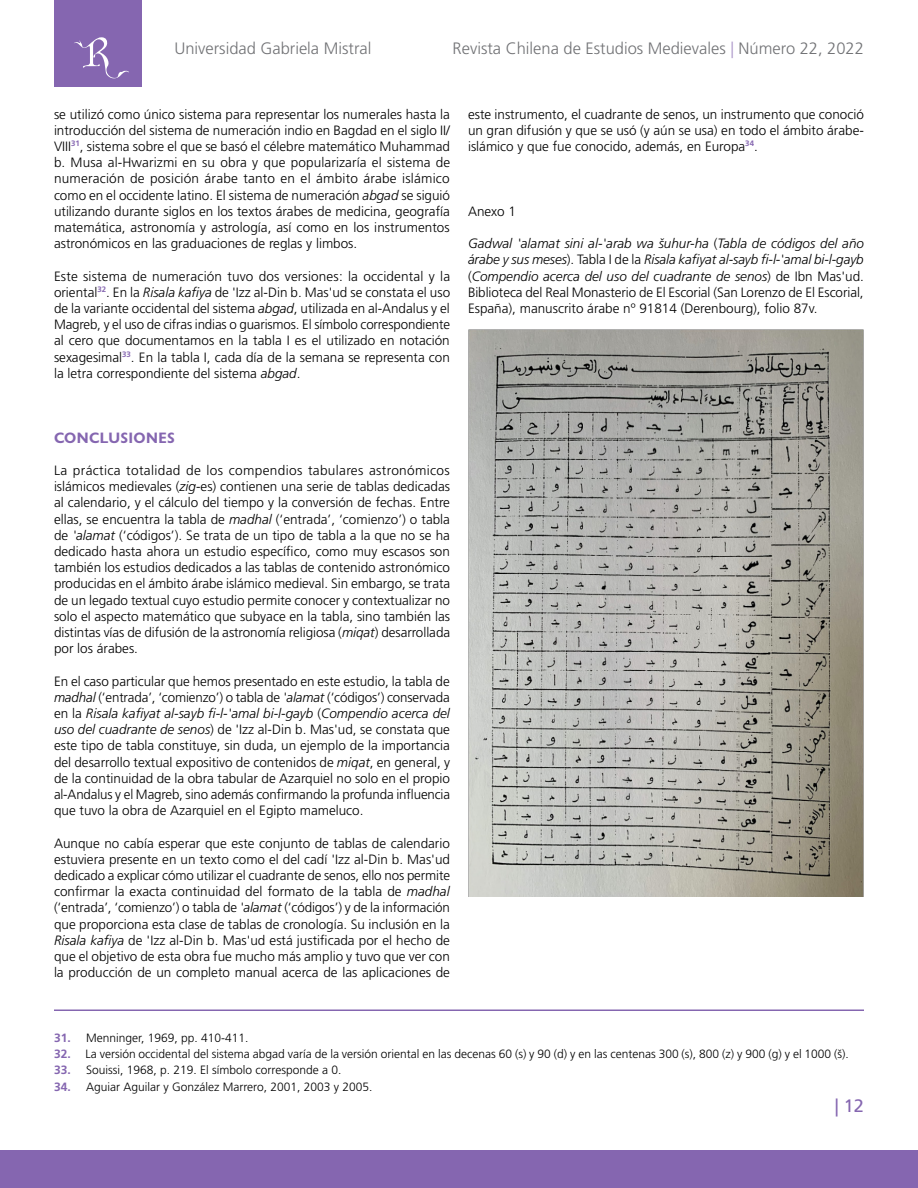
<style>
.page{position:relative;width:918px;height:1188px;background:#fff}
.page>*{position:absolute;margin:0;border:0;box-sizing:border-box;transform-origin:0 0}
.t1{font:18px "Frutiger LT Std";color:#8566b0}
.t2{font:300 16.5px "Frutiger LT Std";color:#717275}
.t3{font:700 15px "Gill Sans Display MT Pro";letter-spacing:.005em;color:#8566b0}
.t4{font:300 13.5px/16.2px "Frutiger LT Std";color:#000;text-align:justify}
.t5{font:italic 300 13.5px/16.2px "Frutiger LT Std";color:#000;text-align:justify}
.t6{font:300 12px "Frutiger LT Std";color:#000}
.s1{color:#ac97c9}
.s2{font-style:italic}
.s3{font-style:normal}
.s4{font-weight:700;color:#8566b0}
</style>
<div class="page">
<div style="left:0;top:1151px;width:918px;height:37px;background:#8566b0"></div>
<div style="left:54px;top:0;width:88px;height:86px;background:#8566b0"></div>
<svg style="left:74px;top:37px;width:55px;height:42px"></svg>
<hr style="left:54px;top:1010px;width:810px;height:1px;background:#8566b0">
<img style="left:468px;top:329px;width:396px;height:567px">
<p class="t2" style="left:174px;top:39px;width:199px">Universidad Gabriela Mistral</p>
<p class="t2" style="left:453px;top:39px;width:413px">Revista Chilena de Estudios Medievales <span class="s1">|</span> Número 22, 2022</p>
<p class="t4" style="left:54px;top:106px;width:398px">se utilizó como único sistema para representar los numerales hasta la introducción del sistema de numeración indio en Bagdad en el siglo II/ VIII<sup>31</sup>, sistema sobre el que se basó el célebre matemático Muhammad b. Musa al-Hwarizmi en su obra y que popularizaría el sistema de numeración de posición árabe tanto en el ámbito árabe islámico como en el occidente latino. El sistema de numeración <span class="s2">abgad</span> se siguió utilizando durante siglos en los textos árabes de medicina, geografía matemática, astronomía y astrología, así como en los instrumentos astronómicos en las graduaciones de reglas y limbos.</p>
<p class="t4" style="left:54px;top:268px;width:398px">Este sistema de numeración tuvo dos versiones: la occidental y la oriental<sup>32</sup>. En la <span class="s2">Risala kafiya</span> de 'Izz al-Din b. Mas'ud se constata el uso de la variante occidental del sistema <span class="s2">abgad</span>, utilizada en al-Andalus y el Magreb, y el uso de cifras indias o guarismos. El símbolo correspondiente al cero que documentamos en la tabla I es el utilizado en notación sexagesimal<sup>33</sup>. En la tabla I, cada día de la semana se representa con la letra correspondiente del sistema <span class="s2">abgad</span>.</p>
<p class="t4" style="left:468px;top:106px;width:397px">este instrumento, el cuadrante de senos, un instrumento que conoció un gran difusión y que se usó (y aún se usa) en todo el ámbito árabe&shy;islámico y que fue conocido, además, en Europa<sup>34</sup>.</p>
<p class="t4" style="left:468px;top:203px;width:50px">Anexo 1</p>
<p class="t5" style="left:468px;top:235px;width:398px">Gadwal 'alamat sini al-'arab wa šuhur-ha <span class="s3">(</span>Tabla de códigos del año árabe y sus meses<span class="s3">). Tabla I de la</span> Risala kafiyat al-sayb fi-l-'amal bi-l-gayb <span class="s3">(</span>Compendio acerca del uso del cuadrante de senos<span class="s3">) de Ibn Mas'ud.<br>Biblioteca del Real Monasterio de El Escorial (San Lorenzo de El Escorial, España), manuscrito árabe nº 91814 (Derenbourg), folio 87v.</span></p>
<p class="t3" style="left:54px;top:429px;width:122px">CONCLUSIONES</p>
<p class="t4" style="left:54px;top:462px;width:398px">La práctica totalidad de los compendios tabulares astronómicos islámicos medievales (<span class="s2">zig</span>-es) contienen una serie de tablas dedicadas al calendario, y el cálculo del tiempo y la conversión de fechas. Entre ellas, se encuentra la tabla de <span class="s2">madhal</span> (‘entrada’, ‘comienzo’) o tabla de <span class="s2">'alamat</span> (‘códigos’). Se trata de un tipo de tabla a la que no se ha dedicado hasta ahora un estudio específico, como muy escasos son también los estudios dedicados a las tablas de contenido astronómico producidas en el ámbito árabe islámico medieval. Sin embargo, se trata de un legado textual cuyo estudio permite conocer y contextualizar no solo el aspecto matemático que subyace en la tabla, sino también las distintas vías de difusión de la astronomía religiosa (<span class="s2">miqat</span>) desarrollada por los árabes.</p>
<p class="t4" style="left:54px;top:673px;width:398px">En el caso particular que hemos presentado en este estudio, la tabla de <span class="s2">madhal</span> (‘entrada’, ‘comienzo’) o tabla de <span class="s2">'alamat</span> (‘códigos’) conservada en la <span class="s2">Risala kafiyat al-sayb fi-l-'amal bi-l-gayb</span> (<span class="s2">Compendio acerca del uso del cuadrante de senos</span>) de 'Izz al-Din b. Mas'ud, se constata que este tipo de tabla constituye, sin duda, un ejemplo de la importancia del desarrollo textual expositivo de contenidos de <span class="s2">miqat</span>, en general, y de la continuidad de la obra tabular de Azarquiel no solo en el propio al-Andalus y el Magreb, sino además confirmando la profunda influencia que tuvo la obra de Azarquiel en el Egipto mameluco.</p>
<p class="t4" style="left:54px;top:835px;width:398px">Aunque no cabía esperar que este conjunto de tablas de calendario estuviera presente en un texto como el del cadí 'Izz al-Din b. Mas'ud dedicado a explicar cómo utilizar el cuadrante de senos, ello nos permite confirmar la exacta continuidad del formato de la tabla de <span class="s2">madhal </span>(‘entrada’, ‘comienzo’) o tabla de <span class="s2">'alamat</span> (‘códigos’) y de la información que proporciona esta clase de tablas de cronología. Su inclusión en la <span class="s2">Risala kafiya</span> de 'Izz al-Din b. Mas'ud está justificada por el hecho de que el objetivo de esta obra fue mucho más amplio y tuvo que ver con la producción de un completo manual acerca de las aplicaciones de</p>
<p class="t6" style="left:54px;top:1031px;width:196px"><span class="s4">31.</span> Menninger, 1969, pp. 410-411.</p>
<p class="t6" style="left:54px;top:1047px;width:796px"><span class="s4">32.</span> La versión occidental del sistema abgad varía de la versión oriental en las decenas 60 (s) y 90 (d) y en las centenas 300 (s), 800 (z) y 900 (g) y el 1000 (š).</p>
<p class="t6" style="left:54px;top:1063px;width:289px"><span class="s4">33.</span> Souissi, 1968, p. 219. El símbolo corresponde a 0.</p>
<p class="t6" style="left:54px;top:1080px;width:320px"><span class="s4">34.</span> Aguiar Aguilar y González Marrero, 2001, 2003 y 2005.</p>
<h1 class="t1" style="left:835px;top:1095px;width:31px">| 12</h1>
</div>
